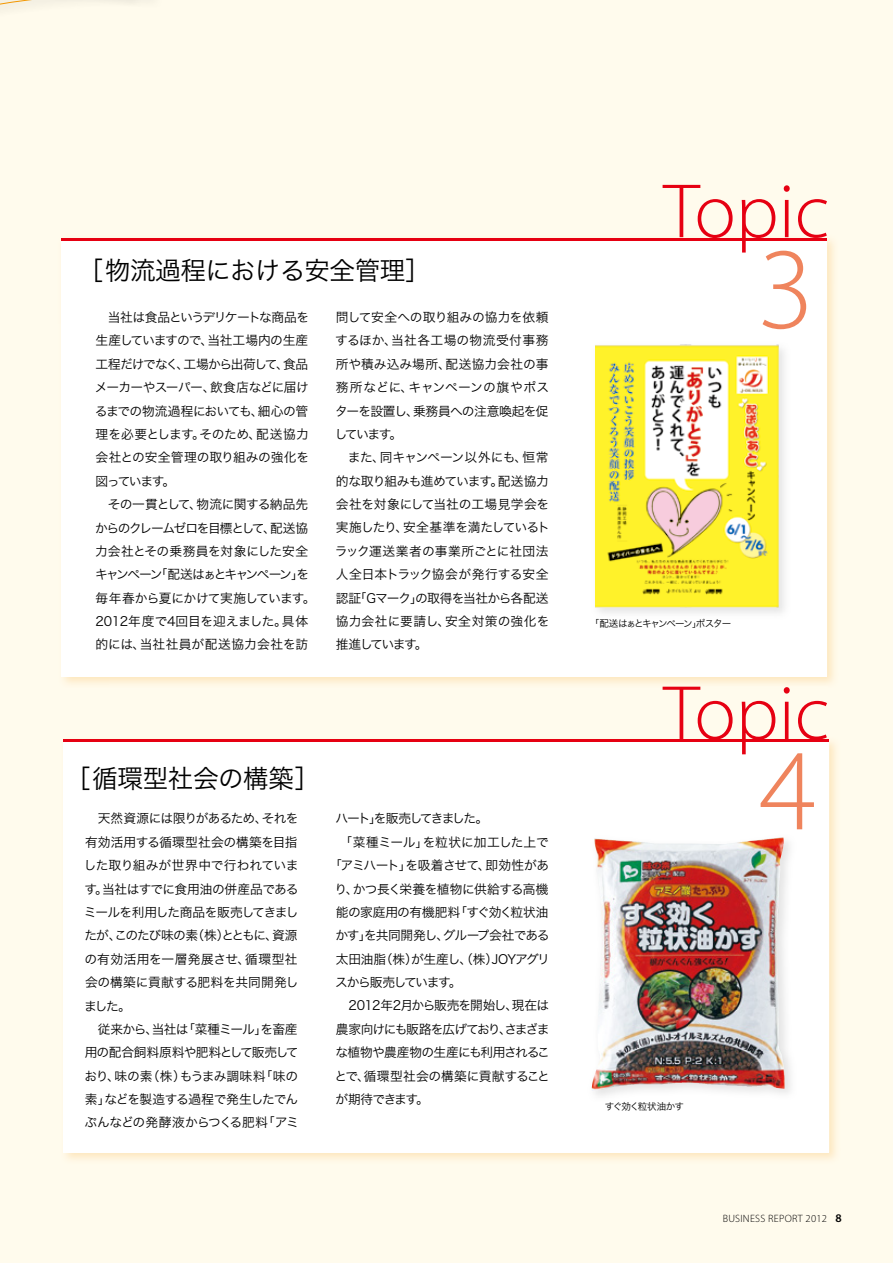
<style>
.page{position:relative;width:893px;height:1263px;background:#fffbed}
.page>*{position:absolute;margin:0;border:0;box-sizing:border-box;transform-origin:0 0}
.t1{font:117px "Myriad MM 215 600";color:#ef845d}
.t2{font:77.55px "Myriad MM 215 600";letter-spacing:-.02em;color:#e60012}
.t3{font:25.5px "Hira Kaku Pro W3";letter-spacing:-.015em;color:#000}
.t4{font:12.75px/23.4px "Hira Kaku Pro W3";letter-spacing:-.035em;color:#000;text-align:justify}
.t5{font:12.75px "Hira Kaku Pro W3";letter-spacing:-.015em;color:#000}
.t6{font:12.75px "Hira Kaku Pro W3";letter-spacing:-.065em;color:#000}
.t7{font:12.75px "Hira Kaku Pro W3";letter-spacing:-.055em;color:#000}
.t8{font:12.75px "Hira Kaku Pro W3";letter-spacing:-.095em;color:#000}
.t9{font:12.75px "Hira Kaku Pro W3";letter-spacing:-.06em;color:#000}
.t10{font:12.75px "Hira Kaku Pro W3";letter-spacing:-.135em;color:#000}
.t11{font:12.75px "Hira Kaku Pro W3";letter-spacing:-.105em;color:#000}
.t12{font:12.75px "Hira Kaku Pro W3";letter-spacing:-.09em;color:#000}
.t13{font:10.65px "Myriad MM 215 600";color:#000}
.t14{font:9.6px "Hira Kaku Pro W3";letter-spacing:-.12em;color:#000}
.t15{font:9.6px "Hira Kaku Pro W3";letter-spacing:-.095em;color:#000}
.s1{font-family:"Myriad MM 565 600";font-size:11.7px}
</style>
<div class="page">
<img style="left:63px;top:739px;width:600px;height:49px">
<img style="left:790px;top:739px;width:47px;height:421px">
<img style="left:63px;top:788px;width:48px;height:372px">
<img style="left:111px;top:1152px;width:679px;height:8px">
<img style="left:663px;top:739px;width:164px;height:1px">
<div style="left:64px;top:740px;width:765px;height:412px;background:#fff"></div>
<img style="left:591px;top:837px;width:200px;height:259px">
<img style="left:592px;top:838px;width:192px;height:253px">
<hr style="left:64px;top:740px;width:765px;height:2px;background:#e60012">
<img style="left:61px;top:323px;width:48px;height:361px">
<img style="left:787px;top:283px;width:50px;height:401px">
<img style="left:109px;top:676px;width:678px;height:12px">
<img style="left:61px;top:238px;width:1px;height:85px">
<img style="left:663px;top:687px;width:126px;height:1px">
<div style="left:62px;top:238px;width:765px;height:438px;background:#fff"></div>
<img style="left:595px;top:344px;width:189px;height:269px">
<img style="left:595px;top:345px;width:183px;height:262px">
<hr style="left:62px;top:238px;width:765px;height:2px;background:#e60012">
<svg style="left:0;top:0;width:139px;height:6px"></svg>
<h3 class="t3" style="left:78px;top:247px;width:354px">［物流過程における安全管理］</h3>
<p class="t4" style="left:95px;top:305px;width:216px;text-indent:13px">当社は食品というデリケートな商品を生産していますので、当社工場内の生産工程だけでなく、工場から出荷して、食品メーカーやスーパー、飲食店などに届けるまでの物流過程においても、細心の管理を必要とします。そのため、配送協力会社との安全管理の取り組みの強化を図っています。</p>
<p class="t4" style="left:95px;top:492px;width:222px;text-align:center">その一貫として、物流に関する納品先<br>からのクレームゼロを目標として、配送協力会社とその乗務員を対象にした安全キャンペーン「配送はぁとキャンペーン」を毎年春から夏にかけて実施しています。<br>2012年度で4回目を迎えました。具体的には、当社社員が配送協力会社を訪</p>
<p class="t4" style="left:335px;top:305px;width:216px">問して安全への取り組みの協力を依頼するほか、当社各工場の物流受付事務所や積み込み場所、配送協力会社の事務所などに、キャンペーンの旗やポスターを設置し、乗務員への注意喚起を促しています。</p>
<p class="t4" style="left:335px;top:445px;width:216px;text-indent:13px">また、同キャンペーン以外にも、恒常的な取り組みも進めています。配送協力会社を対象にして当社の工場見学会を実施したり、安全基準を満たしているトラック運送業者の事業所ごとに社団法人全日本トラック協会が発行する安全認証「Gマーク」の取得を当社から各配送協力会社に要請し、安全対策の強化を推進しています。</p>
<h3 class="t3" style="left:65px;top:756px;width:256px">［循環型社会の構築］</h3>
<p class="t4" style="left:84px;top:806px;width:216px;text-indent:14px">天然資源には限りがあるため、それを有効活用する循環型社会の構築を目指した取り組みが世界中で行われています。当社はすでに食用油の併産品であるミールを利用した商品を販売してきましたが、このたび味の素（株）とともに、資源の有効活用を一層発展させ、循環型社会の構築に貢献する肥料を共同開発しました。</p>
<p class="t4" style="left:84px;top:1016px;width:216px;text-indent:13px">従来から、当社は「菜種ミール」を畜産用の配合飼料原料や肥料として販売しており、味の素（株）もうまみ調味料「味の素」などを製造する過程で発生したでんぷんなどの発酵液からつくる肥料「アミ</p>
<p class="t10" style="left:335px;top:807px;width:154px">ハート」を販売してきました。</p>
<p class="t5" style="left:340px;top:831px;width:211px">「菜種ミール」を粒状に加工した上で</p>
<p class="t4" style="left:329px;top:853px;width:221px">「アミハート」を吸着させて、即効性があ</p>
<p class="t4" style="left:335px;top:876px;width:215px">り、かつ長く栄養を植物に供給する高機</p>
<p class="t4" style="left:336px;top:899px;width:214px">能の家庭用の有機肥料「すぐ効く粒状油</p>
<p class="t6" style="left:335px;top:924px;width:215px">かす」を共同開発し、グループ会社である</p>
<p class="t4" style="left:336px;top:946px;width:216px">太田油脂（株）が生産し、（株）JOYアグリ</p>
<p class="t11" style="left:335px;top:971px;width:128px">スから販売しています。</p>
<p class="t7" style="left:349px;top:994px;width:202px">2012年2月から販売を開始し、現在は</p>
<p class="t8" style="left:336px;top:1018px;width:215px">農家向けにも販路を広げており、さまざま</p>
<p class="t9" style="left:335px;top:1041px;width:216px">な植物や農産物の生産にも利用されるこ</p>
<p class="t5" style="left:334px;top:1064px;width:217px">とで、循環型社会の構築に貢献すること</p>
<p class="t12" style="left:335px;top:1088px;width:95px">が期待できます。</p>
<h2 class="t2" style="left:663px;top:174px;width:168px">Topic</h2>
<h1 class="t1" style="left:757px;top:232px;width:61px">3</h1>
<p class="t14" style="left:590px;top:614px;width:143px">「配送はぁとキャンペーン」ポスター</p>
<h2 class="t2" style="left:663px;top:675px;width:168px">Topic</h2>
<h1 class="t1" style="left:759px;top:734px;width:61px">4</h1>
<p class="t15" style="left:605px;top:1098px;width:81px">すぐ効く粒状油かす</p>
<p class="t13" style="left:723px;top:1213px;width:120px">BUSINESS REPORT 2012 <span class="s1">8</span></p>
</div>
